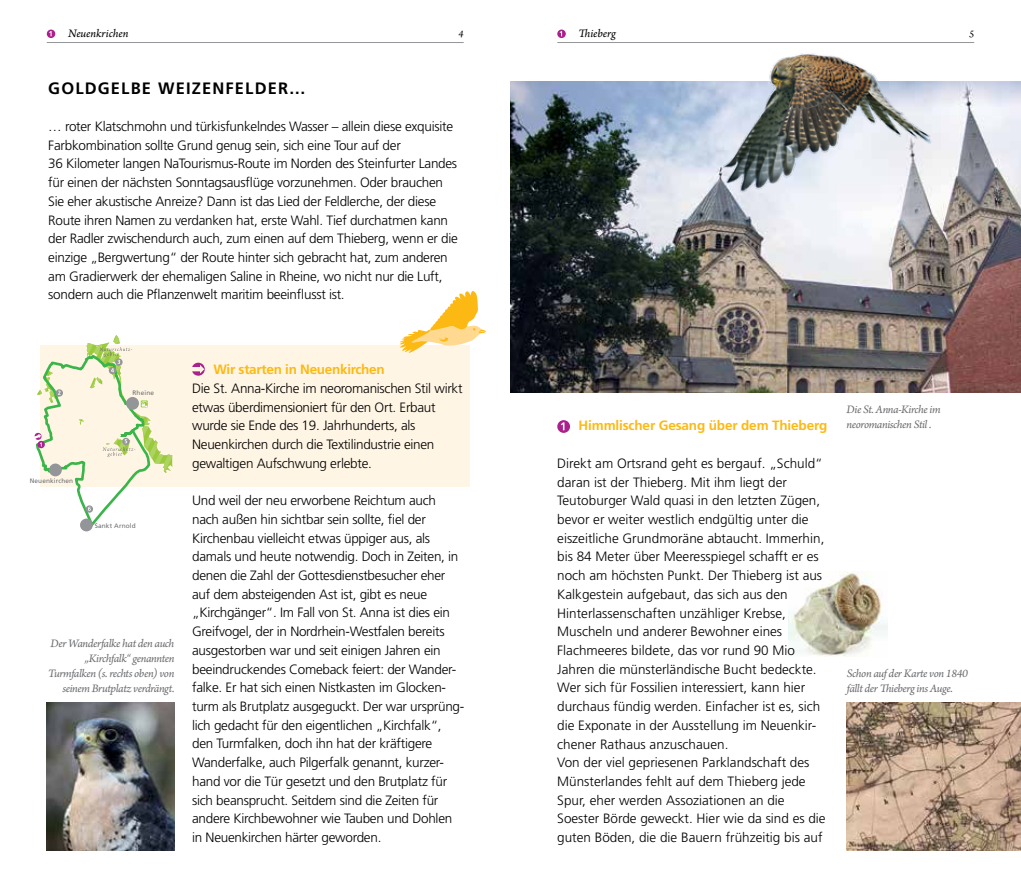
<style>
.page{position:relative;width:1021px;height:893px;background:#fff}
.page>*{position:absolute;margin:0;border:0;box-sizing:border-box;transform-origin:0 0}
.t1{font:700 16.5px "Frutiger";letter-spacing:.07em;color:#000}
.t2{font:300 13.5px/18.8px "Frutiger";letter-spacing:-.02em;color:#000}
.t3{font:300 13.5px/18.8px "Frutiger";color:#000}
.t4{font:700 13.5px "Frutiger";letter-spacing:-.01em;color:#fdb913}
.t5{font:12px/15px "Arno Pro Italic Sm Text";letter-spacing:-.035em;color:#6d6e71}
.t6{font:12px "Arno Pro Italic Sm Text";color:#000}
.t7{font:10.5px "Arno Pro Italic Sm Text";color:#000}
.t8{font:6.45px "Frutiger LT Std";letter-spacing:.02em;color:#6d6e71}
</style>
<div class="page">
<img style="left:788px;top:572px;width:99px;height:85px">
<hr style="left:47px;top:42px;width:416px;height:1px;background:#939598">
<hr style="left:557px;top:42px;width:417px;height:1px;background:#939598">
<div style="left:47px;top:30px;width:8px;height:8px;background:#aa218e;border-radius:50%"></div>
<svg style="left:49px;top:31px;width:3px;height:5px"></svg>
<svg style="left:557px;top:30px;width:9px;height:8px"></svg>
<svg style="left:559px;top:31px;width:3px;height:5px"></svg>
<img style="left:510px;top:81px;width:510px;height:312px">
<div style="left:40px;top:345px;width:430px;height:141px;background:#fff5e4"></div>
<svg style="left:192px;top:363px;width:13px;height:13px"></svg>
<svg style="left:557px;top:420px;width:13px;height:13px"></svg>
<svg style="left:561px;top:422px;width:3px;height:8px"></svg>
<div style="left:80px;top:519px;width:13px;height:12px;background:#939598;border-radius:50%"></div>
<svg style="left:34px;top:335px;width:138px;height:195px"></svg>
<img style="left:47px;top:702px;width:127px;height:148px">
<svg style="left:400px;top:291px;width:86px;height:62px"></svg>
<img style="left:722px;top:53px;width:215px;height:144px">
<img style="left:846px;top:702px;width:174px;height:148px">
<p class="t6" style="left:68px;top:27px;width:62px">Neuenkrichen</p>
<p class="t7" style="left:458px;top:28px;width:7px">4</p>
<p class="t6" style="left:578px;top:27px;width:39px">Thieberg</p>
<p class="t7" style="left:969px;top:28px;width:7px">5</p>
<p class="t1" style="left:48px;top:78px;width:39px">Goldg</p>
<p class="t1" style="left:111px;top:78px;width:196px">elbe Weizenfelder…</p>
<p class="t2" style="left:48px;top:117px;width:411px">… roter Klatschmohn und türkisfunkelndes Wasser – allein diese exquisite Farbkombination sollte Grund genug sein, sich eine Tour auf der<br>36 Kilometer langen NaTourismus-Route im Norden des Steinfurter Landes für einen der nächsten Sonntagsausflüge vorzunehmen. Oder brauchen Sie eher akustische Anreize? Dann ist das Lied der Feldlerche, der diese Route ihren Namen zu verdanken hat, erste Wahl. Tief durchatmen kann der Radler zwischendurch auch, zum einen auf dem Thieberg, wenn er die einzige „Bergwertung“ der Route hinter sich gebracht hat, zum anderen am Gradierwerk der ehemaligen Saline in Rheine, wo nicht nur die Luft, sondern auch die Pflanzenwelt maritim beeinflusst ist.</p>
<p class="t8" style="left:132px;top:389px;width:23px">Rheine</p>
<p class="t8" style="left:30px;top:477px;width:45px">Neuenkirchen</p>
<p class="t8" style="left:95px;top:522px;width:42px">Sankt Arnold</p>
<p class="t5" style="left:48px;top:637px;width:128px;text-align:right">Der Wanderfalke hat den auch „Kirchfalk“ genannten<br>Turmfalken (s. rechts oben) von seinem Brutplatz verdrängt.</p>
<p class="t4" style="left:213px;top:362px;width:173px">Wir starten in Neuenkirchen</p>
<p class="t2" style="left:192px;top:379px;width:272px">Die St. Anna-Kirche im neoromanischen Stil wirkt etwas überdimensioniert für den Ort. Erbaut wurde sie Ende des 19. Jahrhunderts, als Neuenkirchen durch die Textilindustrie einen gewaltigen Aufschwung erlebte.</p>
<p class="t2" style="left:192px;top:491px;width:274px">Und weil der neu erworbene Reichtum auch nach außen hin sichtbar sein sollte, fiel der Kirchenbau vielleicht etwas üppiger aus, als damals und heute notwendig. Doch in Zeiten, in denen die Zahl der Gottesdienstbesucher eher auf dem absteigenden Ast ist, gibt es neue „Kirchgänger“. Im Fall von St. Anna ist dies ein Greifvogel, der in Nordrhein-Westfalen bereits ausgestorben war und seit einigen Jahren ein beeindruckendes Comeback feiert: der Wander&shy;falke. Er hat sich einen Nistkasten im Glocken&shy;turm als Brutplatz ausgeguckt. Der war ursprüng&shy;lich gedacht für den eigentlichen „Kirchfalk“, den Turmfalken, doch ihn hat der kräftigere Wanderfalke, auch Pilgerfalk genannt, kurzer&shy;hand vor die Tür gesetzt und den Brutplatz für sich beansprucht. Seitdem sind die Zeiten für andere Kirchbewohner wie Tauben und Dohlen in Neuenkirchen härter geworden.</p>
<p class="t4" style="left:578px;top:418px;width:250px">Himmlischer Gesang über dem Thieberg</p>
<p class="t3" style="left:557px;top:454px;width:270px">Direkt am Ortsrand geht es bergauf. „Schuld“ daran ist der Thieberg. Mit ihm liegt der Teutoburger Wald quasi in den letzten Zügen, bevor er weiter westlich endgültig unter die eiszeitliche Grundmoräne abtaucht. Immerhin, bis 84 Meter über Meeresspiegel schafft er es noch am höchsten Punkt. Der Thieberg ist aus Kalkgestein aufgebaut, das sich aus den Hinterlassenschaften unzähliger Krebse, Muscheln und anderer Bewohner eines Flachmeeres bildete, das vor rund 90 Mio Jahren die münsterländische Bucht bedeckte.<br>Wer sich für Fossilien interessiert, kann hier durchaus fündig werden. Einfacher ist es, sich die Exponate in der Ausstellung im Neuenkir&shy;chener Rathaus anzuschauen.<br>Von der viel gepriesenen Parklandschaft des Münsterlandes fehlt auf dem Thieberg jede Spur, eher werden Assoziationen an die Soester Börde geweckt. Hier wie da sind es die guten Böden, die die Bauern frühzeitig bis auf</p>
<p class="t5" style="left:846px;top:402px;width:96px">Die St. Anna-Kirche im neoromanischen Stil .</p>
<p class="t5" style="left:846px;top:667px;width:123px">Schon auf der Karte von 1840 fällt der Thieberg ins Auge.</p>
</div>
